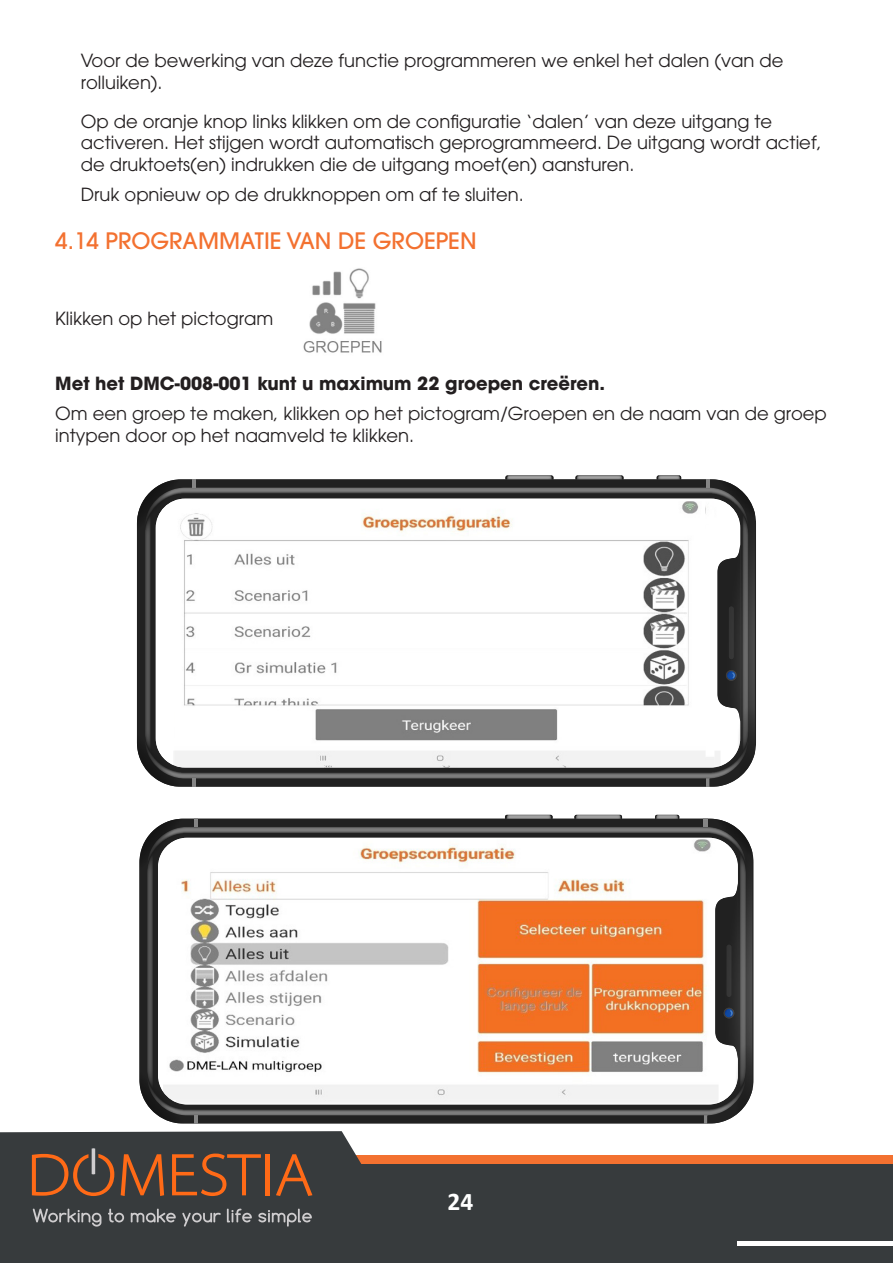
<style>
.page{position:relative;width:893px;height:1263px;background:#fff}
.page>*{position:absolute;margin:0;border:0;box-sizing:border-box;transform-origin:0 0}
.t1{font:700 25.5px "Calibri";color:#fff}
.t2{font:500 22.5px "ITC Avant Garde Pro";color:#f37130}
.Titre{font:18px/21.6px "ITC Avant Garde Pro";color:#231f20}
.Titre-2{font:700 18px "ITC Avant Garde Pro";color:#231f20}
</style>
<div class="page">
<div style="left:0;top:1164px;width:893px;height:99px;background:#373b3d"></div>
<div style="left:0;top:1155px;width:893px;height:9px;background:#f37130"></div>
<svg style="left:0;top:1131px;width:362px;height:96px"></svg>
<svg style="left:121px;top:1154px;width:43px;height:42px"></svg>
<svg style="left:172px;top:1153px;width:89px;height:43px"></svg>
<hr style="left:265px;top:1154px;width:4px;height:41px;background:#ff6a17">
<svg style="left:276px;top:1154px;width:36px;height:42px"></svg>
<svg style="left:32px;top:1148px;width:82px;height:48px"></svg>
<svg style="left:33px;top:1208px;width:68px;height:18px"></svg>
<svg style="left:108px;top:1208px;width:16px;height:14px"></svg>
<svg style="left:131px;top:1208px;width:45px;height:14px"></svg>
<svg style="left:182px;top:1213px;width:39px;height:13px"></svg>
<svg style="left:227px;top:1208px;width:25px;height:14px"></svg>
<svg style="left:258px;top:1208px;width:54px;height:18px"></svg>
<img style="left:303px;top:268px;width:79px;height:85px">
<img style="left:137px;top:479px;width:618px;height:307px">
<img style="left:658px;top:475px;width:22px;height:4px">
<img style="left:577px;top:475px;width:45px;height:4px">
<img style="left:507px;top:475px;width:45px;height:4px">
<img style="left:156px;top:534px;width:584px;height:198px">
<img style="left:174px;top:534px;width:532px;height:198px">
<img style="left:145px;top:488px;width:603px;height:46px">
<img style="left:145px;top:732px;width:603px;height:46px">
<svg style="left:717px;top:543px;width:23px;height:180px"></svg>
<img style="left:742px;top:534px;width:6px;height:218px">
<img style="left:742px;top:514px;width:6px;height:20px">
<img style="left:743px;top:732px;width:5px;height:20px">
<img style="left:145px;top:534px;width:5px;height:198px">
<img style="left:145px;top:514px;width:5px;height:20px">
<img style="left:145px;top:732px;width:5px;height:20px">
<svg style="left:192px;top:479px;width:4px;height:9px"></svg>
<svg style="left:706px;top:479px;width:3px;height:9px"></svg>
<svg style="left:192px;top:778px;width:4px;height:9px"></svg>
<svg style="left:706px;top:778px;width:3px;height:9px"></svg>
<img style="left:139px;top:819px;width:613px;height:304px">
<img style="left:656px;top:815px;width:22px;height:4px">
<img style="left:574px;top:815px;width:48px;height:4px">
<img style="left:576px;top:815px;width:45px;height:4px">
<img style="left:505px;top:815px;width:48px;height:4px">
<img style="left:507px;top:815px;width:44px;height:4px">
<img style="left:163px;top:873px;width:555px;height:196px">
<img style="left:147px;top:827px;width:599px;height:46px">
<img style="left:147px;top:1069px;width:599px;height:46px">
<svg style="left:715px;top:882px;width:23px;height:178px"></svg>
<img style="left:740px;top:873px;width:6px;height:196px">
<img style="left:740px;top:853px;width:6px;height:20px">
<img style="left:740px;top:1069px;width:6px;height:20px">
<img style="left:147px;top:873px;width:6px;height:196px">
<img style="left:147px;top:853px;width:6px;height:20px">
<img style="left:147px;top:1069px;width:6px;height:20px">
<svg style="left:194px;top:819px;width:4px;height:8px"></svg>
<svg style="left:704px;top:819px;width:3px;height:8px"></svg>
<svg style="left:194px;top:1115px;width:4px;height:8px"></svg>
<svg style="left:704px;top:1115px;width:3px;height:8px"></svg>
<hr style="left:738px;top:1242px;width:155px;height:4px;background:#fff">
<p class="Titre" style="left:81px;top:50px;width:704px">Voor de bewerking van deze functie programmeren we enkel het dalen (van de rolluiken).</p>
<p class="Titre" style="left:81px;top:110px;width:742px">Op de oranje knop links klikken om de configuratie ‘dalen’ van deze uitgang te activeren. Het stijgen wordt automatisch geprogrammeerd. De uitgang wordt actief, de druktoets(en) indrukken die de uitgang moet(en) aansturen.</p>
<p class="Titre" style="left:81px;top:183px;width:445px">Druk opnieuw op de drukknoppen om af te sluiten.</p>
<p class="t2" style="left:55px;top:227px;width:423px">4.14 PROGRAMMATIE VAN DE GROEPEN</p>
<p class="Titre" style="left:55px;top:307px;width:220px">Klikken op het pictogram</p>
<p class="Titre-2" style="left:55px;top:371px;width:551px">Met het DMC-008-001 kunt u maximum 22 groepen creëren.</p>
<p class="Titre" style="left:55px;top:402px;width:773px">Om een groep te maken, klikken op het pictogram/Groepen en de naam van de groep intypen door op het naamveld te klikken.</p>
<h1 class="t1" style="left:448px;top:1184px;width:27px">24</h1>
</div>
